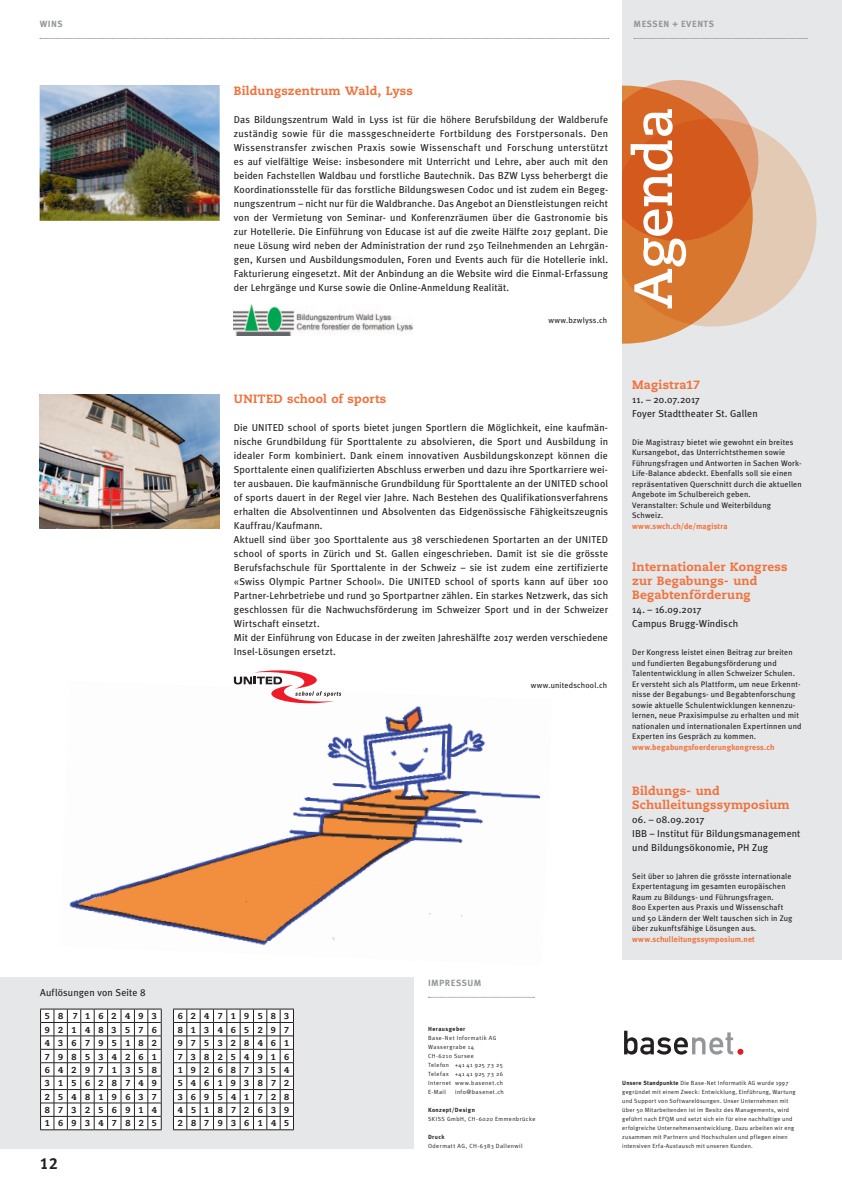
<style>
.page{position:relative;width:842px;height:1191px;background:#fff}
.page>*{position:absolute;margin:0;border:0;box-sizing:border-box;transform-origin:0 0}
.t1{font:700 53.8px "Caecilia";letter-spacing:-.005em;color:#fff}
.t2{font:16px "Meta Plus Bold Caps";color:#231f20}
.t3{font:800 12px/14px "Caecilia";letter-spacing:.015em;color:#f1723d}
.t4{font:10px/14px "Meta Plus";letter-spacing:.015em;color:#231f20}
.t5{font:700 9px "Meta Plus";letter-spacing:.05em;color:#939598}
.t6{font:800 8.6px/13.4px "Caecilia";letter-spacing:.95em;color:#231f20;text-align:justify}
.t7{font:8px/10.5px "Meta Plus";letter-spacing:.02em;color:#231f20}
.t8{font:700 8px "Meta Plus";letter-spacing:.015em;color:#f1723d}
.t9{font:6px/9px "Meta Plus Normal";letter-spacing:.05em;color:#231f20}
.t10{font:6px/9px "Meta Plus Normal";letter-spacing:.075em;color:#231f20}
.t11{font:700 6px "Meta Plus";letter-spacing:.065em;color:#231f20}
.s1{font-family:"Meta Plus";font-weight:700}
</style>
<div class="page">
<div style="left:622px;top:0;width:220px;height:959px;background:#e6e7e9"></div>
<div style="left:608px;top:118px;width:208px;height:208px;background:#e3cab5;border-radius:50%"></div>
<svg style="left:597px;top:80px;width:161px;height:161px;background:#dfa585"></svg>
<svg style="left:495px;top:86px;width:258px;height:258px;background:#d66827"></svg>
<div style="left:380px;top:0;width:242px;height:406px;background:#fff"></div>
<svg style="left:624px;top:1030px;width:119px;height:24px"></svg>
<svg style="left:428px;top:997px;width:106px;height:1px"></svg>
<svg style="left:40px;top:38px;width:569px;height:1px"></svg>
<div style="left:0;top:977px;width:414px;height:171px;background:#e6e7e9"></div>
<svg style="left:40px;top:1008px;width:122px;height:122px;background:#dcdcdc"></svg>
<svg style="left:173px;top:1008px;width:121px;height:122px;background:#dcdcdc"></svg>
<img style="left:234px;top:304px;width:178px;height:31px">
<svg style="left:234px;top:670px;width:83px;height:10px"></svg>
<svg style="left:634px;top:38px;width:173px;height:1px"></svg>
<img style="left:40px;top:394px;width:180px;height:135px">
<img style="left:40px;top:85px;width:180px;height:136px">
<img style="left:69px;top:680px;width:472px;height:266px">
<p class="t5" style="left:40px;top:19px;width:25px">Wins</p>
<p class="t5" style="left:634px;top:19px;width:82px">Messen + Events</p>
<p class="t3" style="left:234px;top:84px;width:181px">Bildungszentrum Wald, Lyss</p>
<p class="t4" style="left:234px;top:112px;width:376px;text-align:justify">Das Bildungszentrum Wald in Lyss ist für die höhere Berufsbildung der Waldberufe zuständig sowie für die massgeschneiderte Fortbildung des Forstpersonals. Den Wissenstransfer zwischen Praxis sowie Wissenschaft und Forschung unterstützt es auf vielfältige Weise: insbesondere mit U nterricht und Lehre, aber auch mit den beiden Fachstellen Waldbau und forstliche Bautechnik. Das BZW Lyss beherbergt die Koordinationsstelle für das forstliche Bildungswesen Codoc und ist zudem ein Begeg&shy;nungszentrum – nicht nur für die Waldbranche. Das Angebot an Dienstleistungen reicht von der Vermietung von Seminar- und Konferenzräumen über die Gastronomie bis zur H otellerie. Die Einführung von Educase ist auf die zweite H älfte 2017 geplant. Die neue Lösung wird neben der Administration der rund 250 Teilnehmenden an Lehrgän&shy;gen, Kursen und Ausbildungsmodulen, Foren und Events auch für die H otellerie inkl.<br>Fakturierung eingesetzt. Mit der Anbindung an die Website wird die Einmal-Erfassung der Lehrgänge und Kurse sowie die Online-Anmeldung Realität.</p>
<p class="t7" style="left:548px;top:315px;width:60px">www.bzwlyss.ch</p>
<h1 class="t1" style="left:621px;top:309px;width:203px;rotate:-90deg">Agenda</h1>
<p class="t3" style="left:234px;top:392px;width:154px">UNITED school of sports</p>
<p class="t4" style="left:234px;top:420px;width:376px">Die UN ITED school of sports bietet jungen Sportlern die Möglichkeit, eine kaufmän&shy;nische Grundbildung für Sporttalente zu absolvieren, die Sport und Ausbildung in idealer Form kombiniert. Dank einem innovativen Ausbildungskonzept können die Sporttalente einen qualifizierten Abschluss erwerben und dazu ihre Sportkarriere wei&shy;ter ausbauen. Die kaufmännische Grundbildung für Sporttalente an der UN ITED school of sports dauert in der Regel vier Jahre. N ach Bestehen des Qualifikationsverfahrens erhalten die Absolventinnen und Absolventen das Eidgenössische Fähigkeitszeugnis Kauffrau/Kaufmann.<br>Aktuell sind über 300 Sporttalente aus 38 verschiedenen Sportarten an der UN ITED school of sports in Zürich und St. Gallen eingeschrieben. Damit ist sie die grösste Berufsfachschule für Sporttalente in der Schweiz – sie ist zudem eine zertifizierte «Swiss Olympic Partner School». Die UN ITED school of sports kann auf über 100<br>Partner-Lehrbetriebe und rund 30 Sportpartner zählen. Ein starkes N etzwerk, das sich geschlossen für die N achwuchsförderung im Schweizer Sport und in der Schweizer Wirtschaft einsetzt.<br>Mit der Einführung von Educase in der zweiten Jahreshälfte 2017 werden verschiedene Insel-Lösungen ersetzt.</p>
<p class="t7" style="left:531px;top:680px;width:78px">www.unitedschool.ch</p>
<p class="t4" style="left:40px;top:985px;width:107px">Auflösungen von Seite 8</p>
<p class="t6" style="left:45px;top:1009px;width:114px">58 7162493<br>921483576<br>436795182<br>798534261<br>642971358<br>315628749<br>254819637<br>873256914<br>169347825</p>
<p class="t6" style="left:178px;top:1009px;width:113px">624719583<br>813465297<br>975328461<br>738254916<br>192687354<br>546193872<br>369541728<br>451872639<br>287936145</p>
<h2 class="t2" style="left:40px;top:1154px;width:19px">12</h2>
<p class="t5" style="left:428px;top:977px;width:55px">Impressum</p>
<p class="t11" style="left:428px;top:1025px;width:39px">H erausgeber</p>
<p class="t10" style="left:428px;top:1033px;width:77px">Base-Net Informatik AG<br>Wassergrabe 14<br>CH-6210 Sursee<br>Telefon +41 41 925 73 25<br>Telefax +41 41 925 73 26<br>Internet www.basenet.ch<br>E-Mail</p>
<p class="t10" style="left:455px;top:1087px;width:50px">info@basenet.ch</p>
<p class="t11" style="left:428px;top:1106px;width:48px">Konzept/Design</p>
<p class="t10" style="left:428px;top:1114px;width:109px">SKISS GmbH, CH-6020 Emmenbrücke</p>
<p class="t11" style="left:428px;top:1133px;width:18px">Druck</p>
<p class="t10" style="left:428px;top:1141px;width:96px">Odermatt AG, CH-6383 Dallenwil</p>
<p class="t3" style="left:632px;top:378px;width:70px">Magistra17</p>
<p class="t4" style="left:632px;top:392px;width:127px">11. – 20.07.2017<br>Foyer Stadttheater St. Gallen</p>
<p class="t7" style="left:632px;top:437px;width:171px">Die Magistra17 bietet wie gewohnt ein breites Kursangebot, das U nterrichtsthemen sowie Führungsfragen und Antworten in Sachen Work-Life-Balance abdeckt. Ebenfalls soll sie einen repräsentativen Querschnitt durch die aktuellen Angebote im Schulbereich geben.<br>Veranstalter: Schule und Weiterbildung Schweiz.</p>
<p class="t8" style="left:632px;top:521px;width:97px">www.swch.ch/de/magistra</p>
<p class="t3" style="left:632px;top:560px;width:157px">Internationaler Kongress zur Begabungs- und<br>Begabtenförderung</p>
<p class="t4" style="left:632px;top:602px;width:108px">14. – 16.09.2017<br>Campus Brugg-Windisch</p>
<p class="t7" style="left:632px;top:647px;width:171px">Der Kongress leistet einen Beitrag zur breiten und fundierten Begabungsförderung und Talententwicklung in allen Schweizer Schulen.<br>Er versteht sich als Plattform, um neue Erkennt&shy;nisse der Begabungs- und Begabtenforschung sowie aktuelle Schulentwicklungen kennenzu&shy;lernen, neue Praxisimpulse zu erhalten und mit nationalen und internationalen Expertinnen und Experten ins Gespräch zu kommen.</p>
<p class="t8" style="left:632px;top:742px;width:144px">www.begabungsfoerderungkongress.ch</p>
<p class="t3" style="left:632px;top:784px;width:159px">Bildungs- und<br>Schulleitungssymposium</p>
<p class="t4" style="left:632px;top:812px;width:170px">06. – 08.09.2017<br>IBB – Institut für Bildungsmanagement und Bildungsökonomie, PH Zug</p>
<p class="t7" style="left:632px;top:870px;width:162px">Seit über 10 Jahren die grösste internationale Expertentagung im gesamten europäischen Raum zu Bildungs- und Führungsfragen.<br>800 Experten aus Praxis und Wissenschaft und 50 Ländern der Welt tauschen sich in Zug über zukunftsfähige Lösungen aus.</p>
<p class="t8" style="left:632px;top:934px;width:124px">www.schulleitungssymposium.net</p>
<p class="t9" style="left:622px;top:1078px;width:175px"><span class="s1">Unsere Standpunkte</span> Die Base-Net Informatik AG wurde 1997 gegründet mit einem Zweck: Entwicklung, Einführung, Wartung und Support von Softwarelösungen. Unser Unternehmen mit über 50 Mitarbeitenden ist im Besitz des Managements, wird geführt nach EFQM und setzt sich ein für eine nachhaltige und erfolgreiche Unternehmensentwicklung. Dazu arbeiten wir eng zusammen mit Partnern und Hochschulen und pflegen einen intensiven Erfa-Austausch mit unseren Kunden.</p>
</div>
